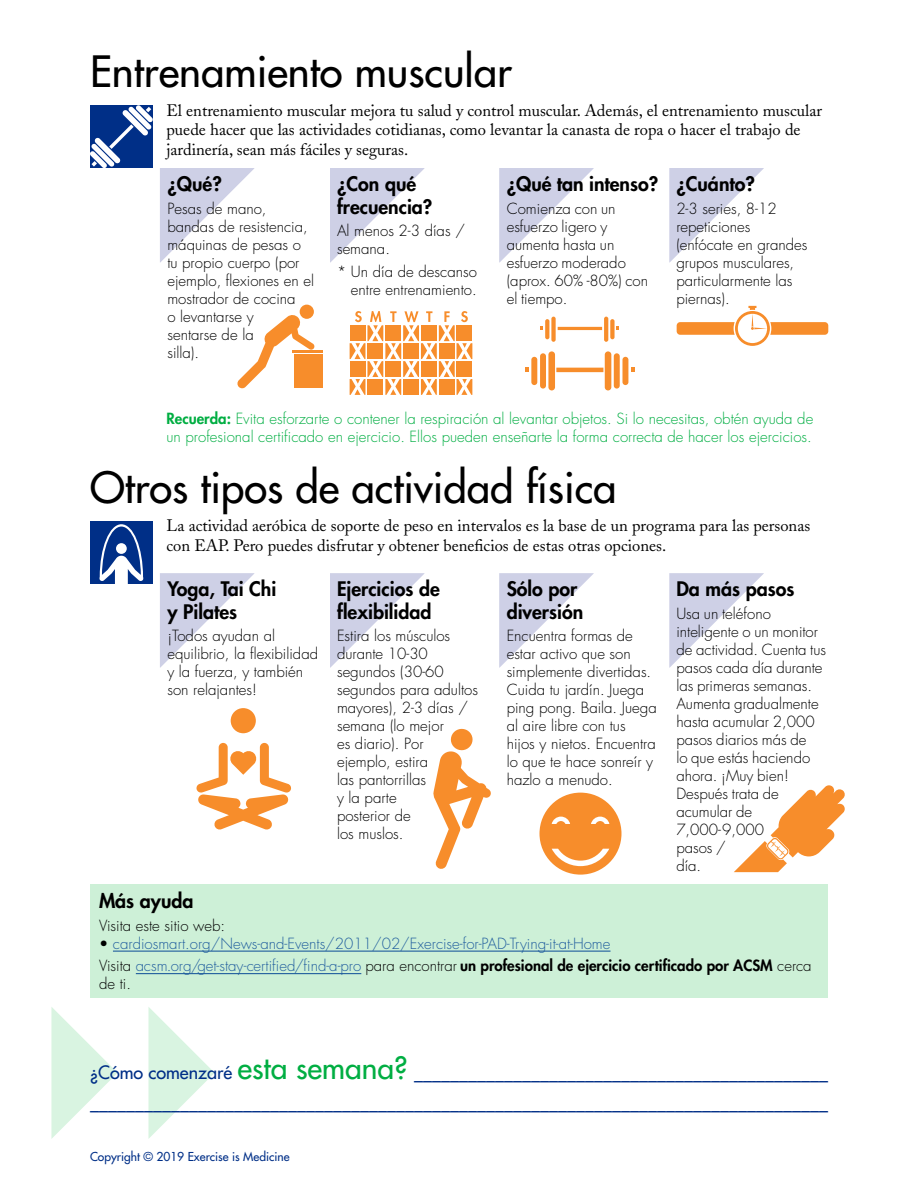
<style>
.page{position:relative;width:918px;height:1188px;background:#fff}
.page>*{position:absolute;margin:0;border:0;box-sizing:border-box;transform-origin:0 0}
.t1{font:42px "Futura";color:#000}
.t2{font:800 19.5px/22.5px "Futura";color:#000}
.t3{font:18px/30px "Futura";color:#002f87}
.t4{font:16.5px/19.5px "Adobe Caslon";color:#000}
.t5{font:300 15px/18px "Futura";color:#000}
.t6{font:300 15px/18px "Futura";color:#00ae42}
.t7{font:300 15px/22.5px "Futura";color:#215e9e}
.t8{font:12px "Futura";color:#002f87}
.s1{font-weight:800}
.s2{color:#000}
.s3{font-weight:800;color:#000}
.s4{font-size:30px;color:#00ae42}
</style>
<div class="page">
<svg style="left:160px;top:573px;width:94px;height:95px"></svg>
<svg style="left:330px;top:573px;width:94px;height:95px"></svg>
<svg style="left:499px;top:573px;width:95px;height:95px"></svg>
<svg style="left:669px;top:573px;width:95px;height:95px"></svg>
<div style="left:90px;top:521px;width:63px;height:63px;background:#002f87"></div>
<svg style="left:99px;top:524px;width:44px;height:60px"></svg>
<svg style="left:160px;top:168px;width:94px;height:95px"></svg>
<svg style="left:330px;top:168px;width:94px;height:95px"></svg>
<svg style="left:499px;top:168px;width:95px;height:95px"></svg>
<svg style="left:669px;top:168px;width:95px;height:95px"></svg>
<svg style="left:90px;top:105px;width:63px;height:63px"></svg>
<svg style="left:677px;top:306px;width:151px;height:40px"></svg>
<svg style="left:350px;top:311px;width:122px;height:84px"></svg>
<svg style="left:196px;top:708px;width:95px;height:122px"></svg>
<svg style="left:539px;top:793px;width:82px;height:82px"></svg>
<svg style="left:433px;top:729px;width:58px;height:140px"></svg>
<svg style="left:734px;top:785px;width:111px;height:87px"></svg>
<div style="left:300px;top:305px;width:14px;height:14px;background:#f78d2b;border-radius:50%"></div>
<svg style="left:237px;top:314px;width:78px;height:74px"></svg>
<div style="left:295px;top:354px;width:28px;height:34px;background:#f78d2b"></div>
<hr style="left:292px;top:350px;width:31px;height:3px;background:#f78d2b">
<div style="left:540px;top:353px;width:6px;height:36px;background:#f78d2b;border-radius:3px"></div>
<div style="left:531px;top:357px;width:6px;height:28px;background:#f78d2b;border-radius:3px"></div>
<div style="left:548px;top:351px;width:7px;height:39px;background:#f78d2b;border-radius:3px"></div>
<svg style="left:525px;top:368px;width:4px;height:4px"></svg>
<div style="left:614px;top:353px;width:6px;height:36px;background:#f78d2b;border-radius:3px"></div>
<div style="left:622px;top:357px;width:6px;height:28px;background:#f78d2b;border-radius:3px"></div>
<div style="left:605px;top:351px;width:6px;height:39px;background:#f78d2b;border-radius:3px"></div>
<svg style="left:631px;top:368px;width:4px;height:4px"></svg>
<svg style="left:556px;top:368px;width:47px;height:4px"></svg>
<div style="left:551px;top:317px;width:5px;height:25px;background:#f78d2b;border-radius:2px"></div>
<svg style="left:545px;top:319px;width:4px;height:20px"></svg>
<svg style="left:604px;top:317px;width:4px;height:25px"></svg>
<div style="left:610px;top:319px;width:5px;height:20px;background:#f78d2b;border-radius:2px"></div>
<svg style="left:558px;top:327px;width:44px;height:3px"></svg>
<div style="left:90px;top:884px;width:738px;height:114px;background:#cdf0d7"></div>
<hr style="left:113px;top:951px;width:498px;height:1px;background:#215e9e">
<hr style="left:136px;top:973px;width:225px;height:1px;background:#215e9e">
<h1 class="t1" style="left:90px;top:44px;width:424px">Entrenamiento muscular</h1>
<p class="t4" style="left:166px;top:101px;width:657px">El entrenamiento muscular mejora tu salud y control muscular. Además, el entrenamiento muscular puede hacer que las actividades cotidianas, como levantar la canasta de ropa o hacer el trabajo de jardinería, sean más fáciles y seguras.</p>
<h2 class="t2" style="left:167px;top:172px;width:56px">¿Qué?</h2>
<p class="t5" style="left:167px;top:199px;width:148px">Pesas de mano, bandas de resistencia, máquinas de pesas o tu propio cuerpo (por ejemplo, flexiones en el mostrador de cocina<br>o levantarse y<br>sentarse de la<br>silla).</p>
<h2 class="t2" style="left:337px;top:172px;width:97px">¿Con qué frecuencia?</h2>
<p class="t5" style="left:337px;top:222px;width:129px">Al menos 2-3 días / semana.</p>
<p class="t5" style="left:337px;top:262px;width:141px;text-align:right">* Un día de descanso entre entrenamiento.</p>
<h2 class="t2" style="left:507px;top:172px;width:153px">¿Qué tan intenso?</h2>
<p class="t5" style="left:507px;top:199px;width:143px">Comienza con un esfuerzo ligero y aumenta hasta un esfuerzo moderado (aprox. 60% -80%) con el tiempo.</p>
<h2 class="t2" style="left:676px;top:172px;width:80px">¿Cuánto?</h2>
<p class="t5" style="left:676px;top:199px;width:133px">2-3 series, 8-12 repeticiones (enfócate en grandes grupos musculares, particularmente las piernas).</p>
<p class="t6" style="left:166px;top:410px;width:648px"><span class="s1">Recuerda:</span> Evita esforzarte o contener la respiración al levantar objetos. Si lo necesitas, obtén ayuda de un profesional certificado en ejercicio. Ellos pueden enseñarte la forma correcta de hacer los ejercicios.</p>
<h1 class="t1" style="left:90px;top:460px;width:528px">Otros tipos de actividad física</h1>
<p class="t4" style="left:166px;top:516px;width:645px">La actividad aeróbica de soporte de peso en intervalos es la base de un programa para las personas con EAP. Pero puedes disfrutar y obtener beneficios de estas otras opciones.</p>
<h2 class="t2" style="left:167px;top:577px;width:111px">Yoga, Tai Chi y Pilates</h2>
<p class="t5" style="left:167px;top:627px;width:152px">¡Todos ayudan al equilibrio, la flexibilidad y la fuerza, y también son relajantes!</p>
<h2 class="t2" style="left:337px;top:577px;width:104px">Ejercicios de flexibilidad</h2>
<p class="t5" style="left:337px;top:627px;width:142px">Estira los músculos durante 10-30 segundos (30-60 segundos para adultos mayores), 2-3 días / semana (lo mejor<br>es diario). Por ejemplo, estira<br>las pantorrillas<br>y la parte<br>posterior de<br>los muslos.</p>
<h2 class="t2" style="left:507px;top:577px;width:78px">Sólo por diversión</h2>
<p class="t5" style="left:507px;top:627px;width:152px">Encuentra formas de estar activo que son simplemente divertidas.<br>Cuida tu jardín. Juega ping pong. Baila. Juega al aire libre con tus hijos y nietos. Encuentra lo que te hace sonreír y hazlo a menudo.</p>
<h2 class="t2" style="left:676px;top:577px;width:120px">Da más pasos</h2>
<p class="t5" style="left:676px;top:604px;width:151px">Usa un teléfono inteligente o un monitor de actividad. Cuenta tus pasos cada día durante las primeras semanas.<br>Aumenta gradualmente hasta acumular 2,000 pasos diarios más de<br>lo que estás haciendo ahora. ¡Muy bien!<br>Después trata de acumular de<br>7,000-9,000<br>pasos /<br>día.</p>
<h2 class="t2" style="left:99px;top:890px;width:96px">Más ayuda</h2>
<p class="t5" style="left:99px;top:917px;width:128px">Visita este sitio web:</p>
<p class="t7" style="left:99px;top:932px;width:714px"><span class="s2">•</span> cardiosmart.org/News-and-Events/2011/02/Exercise-for-PAD-Trying-it-at-Home<br><span class="s2">Visita</span> acsm.org/get-stay-certified/find-a-pro <span class="s2">para encontrar</span> <span class="s3">un profesional de ejercicio certificado por ACSM</span> <span class="s2">cerca</span></p>
<p class="t5" style="left:99px;top:975px;width:33px">de ti.</p>
<p class="t3" style="left:90px;top:1057px;width:740px">¿Cómo comenzaré <span class="s4">esta semana?</span> ______________________________________________ __________________________________________________________________________________</p>
<p class="t8" style="left:90px;top:1149px;width:201px">Copyright © 2019 Exercise is Medicine</p>
</div>
